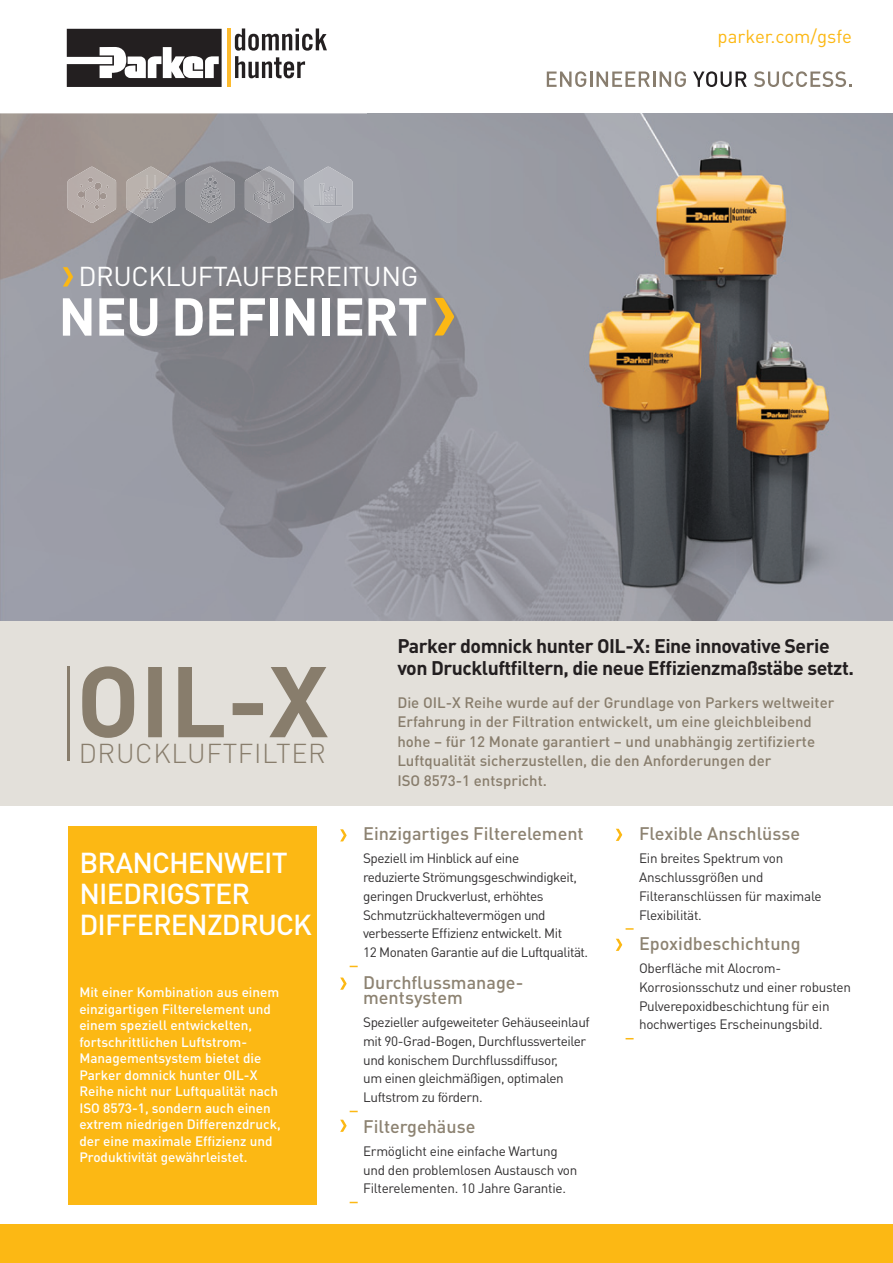
<style>
.page{position:relative;width:893px;height:1263px;background:#fff}
.page>*{position:absolute;margin:0;border:0;box-sizing:border-box;transform-origin:0 0}
.t1{font:700 52.5px "DINOT";letter-spacing:-.015em;color:#fff}
.t2{font:500 28.5px/30.8px "DINOT";letter-spacing:-.03em;color:#fff}
.t3{font:27px "DINOT";letter-spacing:-.015em;color:#fff}
.t4{font:300 27px "DINOT";letter-spacing:.025em;color:#887d6c}
.t5{font:700 19.5px/22.5px "DINOT";letter-spacing:-.025em;color:#231f20}
.t6{font:18.6px "DINOT";color:#fcb814}
.t7{font:500 18px/15px "DINOT";color:#8d8372}
.t8{font:500 15px/19.5px "DINOT";color:#887d6c}
.t9{font:13.5px/18.8px "DINOT";letter-spacing:-.03em;color:#312f30}
.t10{font:500 13.5px/16.5px "DINOT";color:#fff}
</style>
<div class="page">
<img style="left:0;top:113px;width:893px;height:508px">
<svg style="left:67px;top:29px;width:155px;height:58px"></svg>
<hr style="left:227px;top:29px;width:4px;height:58px;background:#fdbb2e">
<svg style="left:235px;top:28px;width:92px;height:50px"></svg>
<img style="left:304px;top:167px;width:48px;height:56px">
<img style="left:320px;top:185px;width:4px;height:20px">
<img style="left:127px;top:167px;width:48px;height:56px">
<svg style="left:139px;top:193px;width:24px;height:4px"></svg>
<img style="left:186px;top:167px;width:48px;height:56px">
<img style="left:245px;top:167px;width:48px;height:56px">
<svg style="left:255px;top:180px;width:28px;height:24px"></svg>
<img style="left:68px;top:167px;width:48px;height:56px">
<svg style="left:547px;top:71px;width:139px;height:16px"></svg>
<svg style="left:693px;top:71px;width:54px;height:16px"></svg>
<svg style="left:754px;top:71px;width:98px;height:16px"></svg>
<div style="left:68px;top:826px;width:248px;height:378px;background:#fcb814"></div>
<svg style="left:626px;top:928px;width:8px;height:2px"></svg>
<svg style="left:340px;top:829px;width:7px;height:12px"></svg>
<svg style="left:616px;top:829px;width:6px;height:12px"></svg>
<svg style="left:616px;top:939px;width:6px;height:12px"></svg>
<svg style="left:340px;top:977px;width:7px;height:13px"></svg>
<svg style="left:340px;top:1120px;width:7px;height:12px"></svg>
<div style="left:0;top:621px;width:893px;height:185px;background:#e3e0da"></div>
<svg style="left:82px;top:666px;width:246px;height:72px"></svg>
<hr style="left:67px;top:666px;width:2px;height:95px;background:#887d6c">
<div style="left:0;top:1224px;width:893px;height:39px;background:#fcb814"></div>
<svg style="left:63px;top:267px;width:10px;height:19px"></svg>
<svg style="left:434px;top:298px;width:20px;height:37px"></svg>
<h3 class="t3" style="left:78px;top:258px;width:341px">DRUCKLUFTAUFBEREITUNG</h3>
<h1 class="t1" style="left:59px;top:281px;width:371px">NEU DEFINIERT</h1>
<h3 class="t6" style="left:718px;top:23px;width:136px">parker.com/gsfe</h3>
<h3 class="t4" style="left:79px;top:735px;width:249px">DRUCKLUFTFILTER</h3>
<h2 class="t2" style="left:80px;top:846px;width:234px">BRANCHENWEIT<br>NIEDRIGSTER<br>DIFFERENZDRUCK</h2>
<p class="t10" style="left:79px;top:983px;width:203px">Mit einer Kombination aus einem einzigartigen Filterelement und einem speziell entwickelten, fortschrittlichen Luftstrom-<br>Managementsystem bietet die<br>Parker domnick hunter OIL-X<br>Reihe nicht nur Luftqualität nach<br>ISO 8573-1, sondern auch einen extrem niedrigen Differenzdruck, der eine maximale Effizienz und<br>Produktivität gewährleistet.</p>
<h3 class="t5" style="left:397px;top:634px;width:458px">Parker domnick hunter OIL-X: Eine innovative Serie von Druckluftfiltern, die neue Effizienzmaßstäbe setzt.</h3>
<p class="t8" style="left:397px;top:692px;width:438px">Die OIL-X Reihe wurde auf der Grundlage von Parkers weltweiter Erfahrung in der Filtration entwickelt, um eine gleichbleibend hohe – für 12 Monate garantiert – und unabhängig zertifizierte Luftqualität sicherzustellen, die den Anforderungen der<br>ISO 8573-1 entspricht.</p>
<h3 class="t7" style="left:363px;top:826px;width:222px">Einzigartiges Filterelement</h3>
<p class="t9" style="left:363px;top:849px;width:227px">Speziell im Hinblick auf eine<br>reduzierte Strömungsgeschwindigkeit, geringen Druckverlust, erhöhtes Schmutzrückhaltevermögen und verbesserte Effizienz entwickelt. Mit<br>12 Monaten Garantie auf die Luftqualität.</p>
<h3 class="t7" style="left:363px;top:974px;width:162px">Durchflussmanage&shy;mentsystem</h3>
<p class="t9" style="left:363px;top:1012px;width:228px">Spezieller aufgeweiteter Gehäuseeinlauf mit 90-Grad-Bogen, Durchflussverteiler und konischem Durchflussdiffusor,<br>um einen gleichmäßigen, optimalen Luftstrom zu fördern.</p>
<h3 class="t7" style="left:363px;top:1118px;width:114px">Filtergehäuse</h3>
<p class="t9" style="left:363px;top:1141px;width:216px">Ermöglicht eine einfache Wartung und den problemlosen Austausch von<br>Filterelementen. 10 Jahre Garantie.</p>
<h3 class="t7" style="left:639px;top:826px;width:162px">Flexible Anschlüsse</h3>
<p class="t9" style="left:639px;top:849px;width:184px">Ein breites Spektrum von<br>Anschlussgrößen und<br>Filteranschlüssen für maximale<br>Flexibilität.</p>
<h3 class="t7" style="left:639px;top:935px;width:163px">Epoxidbeschichtung</h3>
<p class="t9" style="left:639px;top:958px;width:213px">Oberfläche mit Alocrom-Korrosionsschutz und einer robusten Pulverepoxidbeschichtung für ein hochwertiges Erscheinungsbild.</p>
</div>
